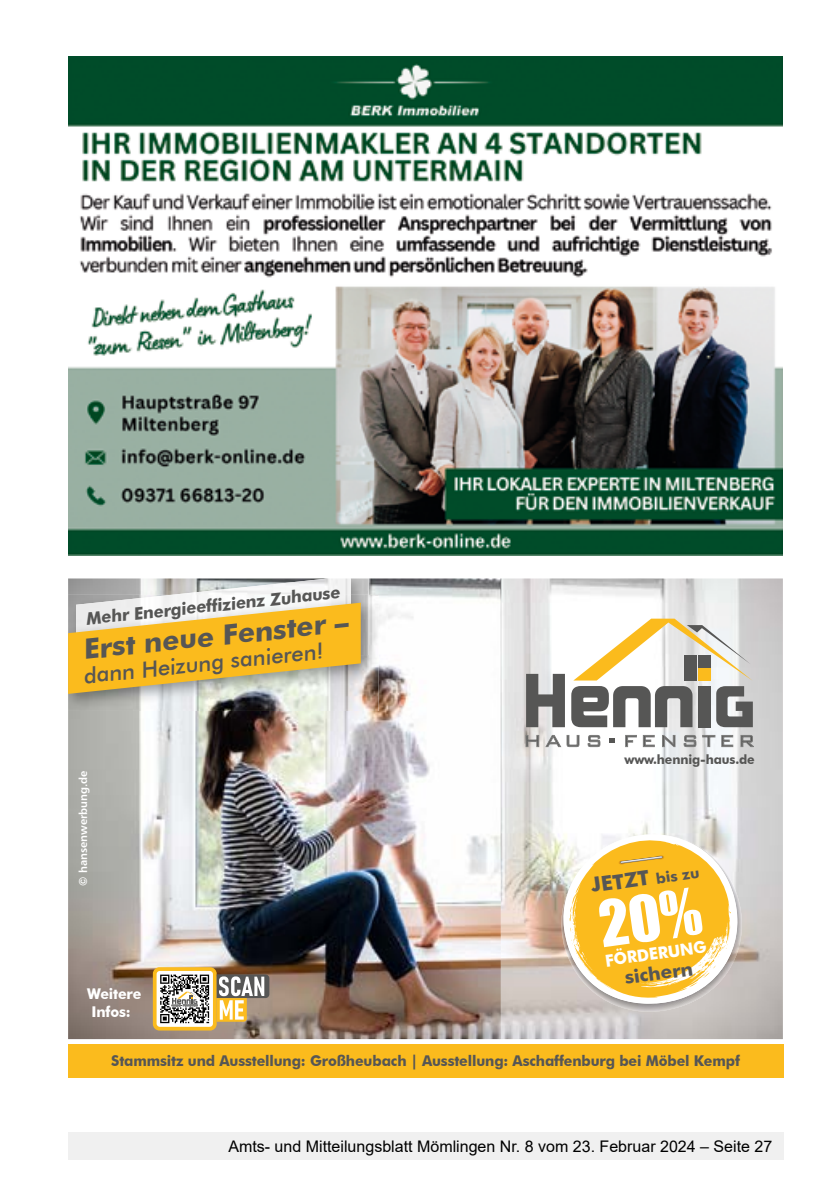
<style>
.page{position:relative;width:840px;height:1191px;background:#fff}
.page>*{position:absolute;margin:0;border:0;box-sizing:border-box;transform-origin:0 0}
.t1{font:700 27.8px "Futura BT";color:#565655}
.t2{font:500 22.2px "Futura BT";color:#565655}
.t3{font:700 20.6px "Futura BT";color:#565655}
.t4{font:700 18.8px "Futura BT";color:#565655}
.t5{font:700 17.2px "Futura BT";color:#565655;scale:.96 1}
.t6{font:700 16.6px "Futura BT";color:#fff;scale:.96 1}
.t7{font:16px "Arial";color:#000}
.t8{font:700 14.8px "Futura BT";letter-spacing:-.01em;color:#565655;scale:.96 1}
.t9{font:700 14.8px/17.6px "Futura BT";letter-spacing:-.01em;color:#fff;scale:.96 1}
.t10{font:700 13px "Futura BT";letter-spacing:-.01em;color:#565655;scale:.96 1}
.t11{font:11.2px "Humanist 777 BT Bold B";color:#fff}
.s1{font-size:14.8px}
</style>
<div class="page">
<img style="left:69px;top:57px;width:713px;height:499px">
<img style="left:68px;top:578px;width:432px;height:461px">
<svg style="left:500px;top:578px;width:282px;height:462px"></svg>
<div style="left:68px;top:1044px;width:714px;height:33px;background:#fbbb1d"></div>
<img style="left:742px;top:898px;width:4px;height:108px">
<svg style="left:557px;top:829px;width:185px;height:179px"></svg>
<svg style="left:526px;top:674px;width:38px;height:53px"></svg>
<svg style="left:571px;top:618px;width:181px;height:109px"></svg>
<svg style="left:525px;top:735px;width:228px;height:12px"></svg>
<img style="left:68px;top:578px;width:300px;height:17px">
<img style="left:171px;top:578px;width:179px;height:17px">
<img style="left:68px;top:595px;width:310px;height:116px">
<img style="left:76px;top:595px;width:274px;height:7px">
<svg style="left:68px;top:602px;width:292px;height:92px"></svg>
<div style="left:153px;top:967px;width:63px;height:63px;background:#fbbb1d;border-radius:7px"></div>
<div style="left:156px;top:971px;width:57px;height:55px;background:#fff;border-radius:3px"></div>
<svg style="left:216px;top:974px;width:53px;height:47px"></svg>
<svg style="left:160px;top:974px;width:50px;height:50px"></svg>
<svg style="left:160px;top:974px;width:49px;height:49px"></svg>
<div style="left:68px;top:1132px;width:714px;height:27px;background:#f0f0f0"></div>
<p class="t5" style="left:85px;top:608px;width:267px;rotate:-6deg">Mehr Energieeffizienz Zuhause</p>
<h1 class="t1" style="left:81px;top:633px;width:267px;rotate:-6deg">Erst neue Fenster –</h1>
<h2 class="t2" style="left:82px;top:662px;width:242px;rotate:-6deg">dann Heizung sanieren!</h2>
<p class="t11" style="left:76px;top:885px;width:117px;rotate:-90deg">© hansenwerbung.de</p>
<p class="t9" style="left:87px;top:985px;width:58px">Weitere<br>Infos:</p>
<p class="t10" style="left:624px;top:751px;width:137px">www.hennig-haus.de</p>
<h3 class="t3" style="left:589px;top:873px;width:110px;rotate:-8deg">JETZT <span class="s1">bis zu</span></h3>
<p class="t6" style="left:603px;top:950px;width:108px;rotate:-8deg">FÖRDERUNG</p>
<p class="t4" style="left:622px;top:966px;width:70px;rotate:-8deg">sichern</p>
<p class="t8" style="left:111px;top:1051px;width:656px">Stammsitz und Ausstellung: Großheubach | Ausstellung: Aschaffenburg bei Möbel Kempf</p>
<p class="t7" style="left:228px;top:1135px;width:545px">Amts- und Mitteilungsblatt Mömlingen Nr. 8 vom 23. Februar 2024 – Seite 27</p>
</div>
